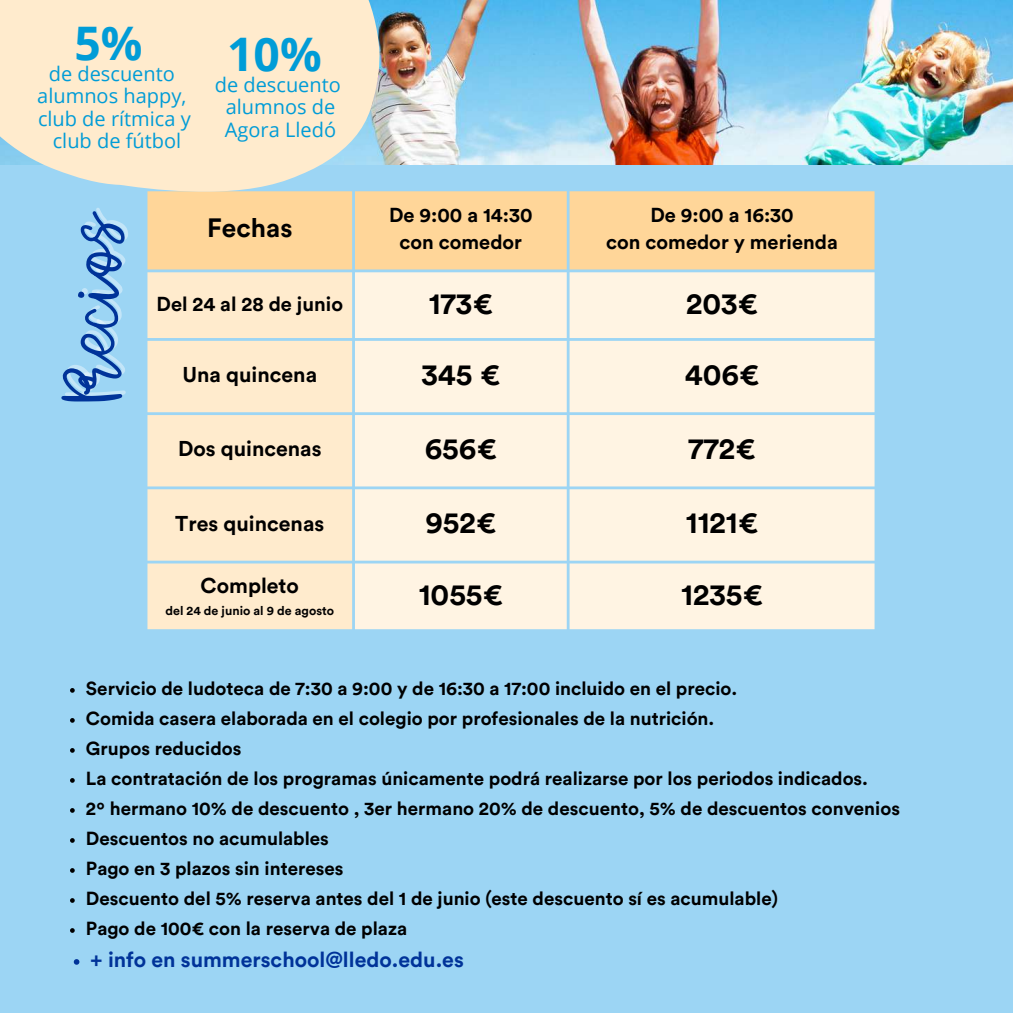
<style>
.page{position:relative;width:1013px;height:1013px;background:#fff}
.page>*{position:absolute;margin:0;border:0;box-sizing:border-box;transform-origin:0 0}
.t1{font:300 80px "Jenthill";color:#039}
.t2{font:700 46.25px "Open Sans";color:#009cd7}
.t3{font:700 30px "Circular Std";color:#000}
.t4{font:700 26.25px "Circular Std";color:#000}
.t5{font:700 21.25px "Circular Std";color:#000}
.t6{font:700 21.25px "Circular Std";color:#039}
.t7{font:20px/22.5px "Open Sans";color:#009cd7;text-align:center}
.t8{font:700 20px/27.2px "Circular Std";color:#000;text-align:center}
.t9{font:700 18.75px/30px "Circular Std";color:#000}
.t10{font:700 12.5px "Circular Std";color:#000}
</style>
<div class="page">
<div style="left:0;top:0;width:1012px;height:1012px;background:#9cd5f4"></div>
<img style="left:422px;top:0;width:590px;height:164px">
<div style="left:422px;top:191px;width:452px;height:78px;background:#ffd699"></div>
<div style="left:147px;top:287px;width:205px;height:342px;background:#ffebcd"></div>
<div style="left:355px;top:272px;width:519px;height:357px;background:#fff4e3"></div>
<svg style="left:0;top:0;width:422px;height:287px;fill:#ffebcd"></svg>
<svg style="left:70px;top:688px;width:5px;height:4px"></svg>
<svg style="left:70px;top:718px;width:5px;height:4px"></svg>
<svg style="left:70px;top:748px;width:5px;height:4px"></svg>
<svg style="left:70px;top:778px;width:5px;height:4px"></svg>
<svg style="left:70px;top:808px;width:5px;height:4px"></svg>
<svg style="left:70px;top:838px;width:5px;height:4px"></svg>
<svg style="left:70px;top:868px;width:5px;height:4px"></svg>
<svg style="left:70px;top:898px;width:5px;height:4px"></svg>
<svg style="left:70px;top:928px;width:5px;height:4px"></svg>
<svg style="left:74px;top:959px;width:5px;height:5px"></svg>
<h2 class="t2" style="left:74px;top:11px;width:70px">5%</h2>
<p class="t7" style="left:37px;top:84px;width:155px">alumnos happy, club de rítmica y club de fútbol</p>
<p class="t7" style="left:49px;top:62px;width:128px">de descuento</p>
<h2 class="t2" style="left:227px;top:22px;width:96px">10%</h2>
<p class="t7" style="left:225px;top:95px;width:113px;text-align:left">alumnos de<br>Agora Lledó</p>
<p class="t7" style="left:215px;top:73px;width:128px">de descuento</p>
<h1 class="t1" style="left:45px;top:402px;width:196px;rotate:-90deg">Precios</h1>
<h3 class="t4" style="left:207px;top:216px;width:87px">Fechas</h3>
<p class="t8" style="left:389px;top:202px;width:145px">De 9:00 a 14:30 con comedor</p>
<p class="t8" style="left:606px;top:202px;width:233px">De 9:00 a 16:30<br>con comedor y merienda</p>
<p class="t8" style="left:156px;top:291px;width:188px">Del 24 al 28 de junio</p>
<h3 class="t3" style="left:429px;top:289px;width:65px">173€</h3>
<h3 class="t3" style="left:686px;top:289px;width:73px">203€</h3>
<p class="t5" style="left:182px;top:365px;width:136px">Una quincena</p>
<h3 class="t3" style="left:421px;top:360px;width:80px">345 €</h3>
<h3 class="t3" style="left:684px;top:360px;width:76px">406€</h3>
<p class="t5" style="left:178px;top:439px;width:145px">Dos quincenas</p>
<h3 class="t3" style="left:425px;top:435px;width:73px">656€</h3>
<h3 class="t3" style="left:688px;top:435px;width:68px">772€</h3>
<p class="t5" style="left:175px;top:513px;width:150px">Tres quincenas</p>
<h3 class="t3" style="left:425px;top:509px;width:72px">952€</h3>
<h3 class="t3" style="left:686px;top:509px;width:74px">1121€</h3>
<p class="t5" style="left:200px;top:576px;width:100px">Completo</p>
<p class="t10" style="left:165px;top:604px;width:170px">del 24 de junio al 9 de agosto</p>
<h3 class="t3" style="left:419px;top:580px;width:86px">1055€</h3>
<h3 class="t3" style="left:681px;top:580px;width:83px">1235€</h3>
<p class="t9" style="left:86px;top:673px;width:815px">Servicio de ludoteca de 7:30 a 9:00 y de 16:30 a 17:00 incluido en el precio.<br>Comida casera elaborada en el colegio por profesionales de la nutrición.<br>Grupos reducidos<br>La contratación de los programas únicamente podrá realizarse por los periodos indicados.<br>2º hermano 10% de descuento , 3er hermano 20% de descuento, 5% de descuentos convenios Descuentos no acumulables<br>Pago en 3 plazos sin intereses<br>Descuento del 5% reserva antes del 1 de junio (este descuento sí es acumulable)<br>Pago de 100€ con la reserva de plaza</p>
<p class="t6" style="left:90px;top:949px;width:375px">+ info en summerschool@lledo.edu.es</p>
</div>
